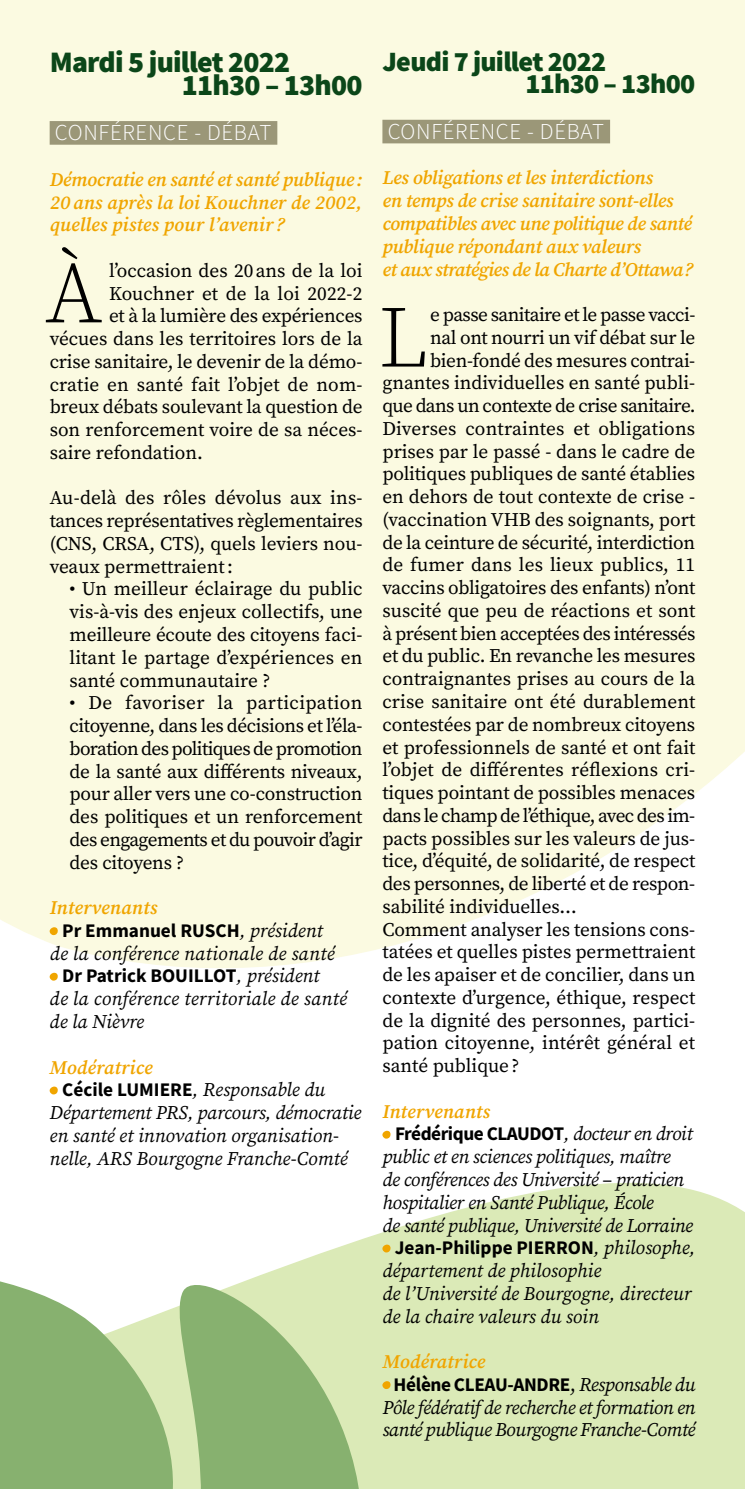
<style>
.page{position:relative;width:745px;height:1489px;background:#fff}
.page>*{position:absolute;margin:0;border:0;box-sizing:border-box;transform-origin:0 0}
.labeur{font:300 86.8px "Source Serif Pro";color:#000}
.inter_v2{font:300 86.8px "Source Serif Pro";color:#000}
.t1{font:900 29.75px "Source Sans Pro";letter-spacing:-.025em;color:#0b4619}
.t2{font:900 28px "Source Sans Pro";letter-spacing:-.025em;color:#0b4619}
.sous_titre_v2{font:300 22.75px "Source Sans Pro";letter-spacing:.03em;color:#fff}
.labeur-2{font:19.25px/22.8px "Source Serif Pro";letter-spacing:-.005em;color:#000;text-align:justify}
.labeur-3{font:italic 19.25px/22.8px "Source Serif Pro";letter-spacing:-.015em;color:#000}
.inter_v2-2{font:italic 600 19.25px/22.8px "Source Serif Pro";letter-spacing:-.01em;color:#f0a500}
.inter_v2-3{font:19.25px/22.8px "Source Serif Pro";letter-spacing:-.02em;color:#000;text-align:right}
.labeur-4{font:700 19.25px "Source Sans Pro";color:#000}
.inter_v2-4{font:italic 600 19.25px "Source Serif Pro";letter-spacing:.01em;color:#f0a500}
.labeur-5{font:italic 19.25px "Source Serif Pro";letter-spacing:.015em;color:#000}
.labeur-6{font:700 19.25px "Source Sans Pro";letter-spacing:-.02em;color:#000}
.labeur-7{font:italic 600 19.25px "Source Serif Pro";letter-spacing:.005em;color:#f0a500}
.s1{font-family:"Source Serif Pro";font-weight:400;font-style:italic}
.s2{font-family:"Source Sans Pro";font-weight:700;font-style:normal}
.s3{font-family:"Source Serif Pro";font-weight:400}
</style>
<div class="page">
<svg style="left:49px;top:1089px;width:695px;height:399px;fill:#dbeab7"></svg>
<svg style="left:49px;top:1100px;width:170px;height:156px"></svg>
<svg style="left:0;top:1256px;width:385px;height:232px;background:#afcb97"></svg>
<div style="left:0;top:0;width:744px;height:981px;background:#fbfae1"></div>
<div style="left:50px;top:121px;width:227px;height:24px;background:#9b9778"></div>
<svg style="left:50px;top:927px;width:8px;height:8px"></svg>
<svg style="left:50px;top:972px;width:8px;height:8px"></svg>
<svg style="left:50px;top:1086px;width:8px;height:8px"></svg>
<div style="left:382px;top:120px;width:227px;height:23px;background:#9b9778"></div>
<svg style="left:382px;top:1130px;width:8px;height:8px"></svg>
<svg style="left:382px;top:1244px;width:8px;height:8px"></svg>
<svg style="left:382px;top:1380px;width:8px;height:8px"></svg>
<p class="t1" style="left:50px;top:41px;width:242px">Mardi 5 juillet 2022</p>
<p class="t1" style="left:182px;top:64px;width:182px">11h30 – 13h00</p>
<p class="sous_titre_v2" style="left:55px;top:119px;width:218px">CONFÉRENCE - DÉBAT</p>
<p class="inter_v2-2" style="left:50px;top:168px;width:314px">Démocratie en santé et santé publique :</p>
<p class="inter_v2-4" style="left:50px;top:189px;width:314px">20 ans après la loi Kouchner de 2002,</p>
<p class="inter_v2-4" style="left:50px;top:212px;width:236px">quelles pistes pour l’avenir ?</p>
<p class="labeur" style="left:45px;top:237px;width:58px">À</p>
<p class="labeur-2" style="left:109px;top:259px;width:255px">l’occasion des 20ans de la loi</p>
<p class="labeur-2" style="left:109px;top:282px;width:255px">Kouchner et de la loi 2022-2</p>
<p class="labeur-2" style="left:109px;top:304px;width:255px">et à la lumière des expériences</p>
<p class="labeur-2" style="left:50px;top:327px;width:314px">vécues dans les territoires lors de la</p>
<p class="labeur-2" style="left:50px;top:350px;width:314px">crise sanitaire, le devenir de la démo-</p>
<p class="labeur-2" style="left:50px;top:373px;width:314px">cratie en santé fait l’objet de nom-</p>
<p class="labeur-2" style="left:50px;top:395px;width:314px">breux débats soulevant la question de</p>
<p class="labeur-2" style="left:50px;top:418px;width:314px">son renforcement voire de sa néces-</p>
<p class="labeur-2" style="left:50px;top:441px;width:154px">saire refondation.</p>
<p class="labeur-2" style="left:50px;top:486px;width:314px">Au-delà des rôles dévolus aux ins&shy;tances représentatives règlementaires (CNS, CRSA, CTS), quels leviers nou&shy;veaux permettraient:</p>
<p class="labeur-2" style="left:69px;top:577px;width:294px">• Un meilleur éclairage du public vis-à-vis des enjeux collectifs, une meilleure écoute des citoyens faci&shy;litant le partage d’expériences en santé communautaire ?</p>
<p class="labeur-2" style="left:69px;top:691px;width:294px">• De favoriser la participation citoyenne, dans les décisions et l’éla&shy;boration des politiques de promotion de la santé aux différents niveaux, pour aller vers une co-construction des politiques et un renforcement des engagements et du pouvoir d’agir des citoyens ?</p>
<p class="labeur-7" style="left:50px;top:894px;width:109px">Intervenants</p>
<p class="labeur-4" style="left:62px;top:917px;width:262px">Pr Emmanuel RUSCH<span class="s1">, président</span></p>
<p class="labeur-5" style="left:50px;top:940px;width:286px">de la conférence nationale de santé</p>
<p class="labeur-4" style="left:62px;top:962px;width:259px">Dr Patrick BOUILLOT<span class="s1">, président</span></p>
<p class="labeur-5" style="left:50px;top:985px;width:298px">de la conférence territoriale de santé</p>
<p class="labeur-3" style="left:50px;top:1010px;width:96px">de la Nièvre</p>
<p class="inter_v2-4" style="left:50px;top:1053px;width:104px">Modératrice</p>
<p class="labeur-3" style="left:50px;top:1078px;width:313px;text-indent:13px"><span class="s2">Cécile LUMIERE</span>, Responsable du<br>Département PRS, parcours, démocratie</p>
<p class="labeur-3" style="left:50px;top:1123px;width:299px">en santé et innovation organisation&shy;nelle, ARS Bourgogne Franche-Comté</p>
<p class="t2" style="left:382px;top:42px;width:225px">Jeudi 7 juillet 2022</p>
<p class="t2" style="left:525px;top:65px;width:171px">11h30 – 13h00</p>
<p class="sous_titre_v2" style="left:387px;top:117px;width:218px">CONFÉRENCE - DÉBAT</p>
<p class="inter_v2-2" style="left:382px;top:166px;width:272px">Les obligations et les interdictions</p>
<p class="inter_v2-2" style="left:382px;top:189px;width:311px">en temps de crise sanitaire sont-elles compatibles avec une politique de santé</p>
<p class="inter_v2-2" style="left:382px;top:235px;width:260px">publique répondant aux valeurs</p>
<p class="inter_v2-2" style="left:382px;top:257px;width:312px">et aux stratégies de la Charte d’Ottawa?</p>
<p class="inter_v2" style="left:377px;top:282px;width:52px">L</p>
<p class="inter_v2-3" style="left:382px;top:303px;width:314px">e passe sanitaire et le passe vacci-<br>nal ont nourri un vif débat sur le bien-fondé des mesures contrai&shy;gnantes individuelles en santé publi&shy;que dans un contexte de crise sanitaire.</p>
<p class="labeur-2" style="left:382px;top:417px;width:314px">Diverses contraintes et obligations prises par le passé - dans le cadre de politiques publiques de santé établies en dehors de tout contexte de crise - (vaccination VHB des soignants, port de la ceinture de sécurité, interdiction de fumer dans les lieux publics, 11 vaccins obligatoires des enfants) n’ont suscité que peu de réactions et sont à présent bien acceptées des intéressés et du public. En revanche les mesures contraignantes prises au cours de la crise sanitaire ont été durablement contestées par de nombreux citoyens et professionnels de santé et ont fait l’objet de différentes réflexions cri&shy;tiques pointant de possibles menaces dans le champ de l’éthique, avec des im&shy;pacts possibles sur les valeurs de jus&shy;tice, d’équité, de solidarité, de respect des personnes, de liberté et de respon&shy;sabilité individuelles…</p>
<p class="labeur-2" style="left:382px;top:917px;width:314px">Comment analyser les tensions cons&shy;tatées et quelles pistes permettraient de les apaiser et de concilier, dans un contexte d’urgence, éthique, respect de la dignité des personnes, partici&shy;pation citoyenne, intérêt général et santé publique?</p>
<p class="inter_v2-2" style="left:382px;top:1099px;width:109px">Intervenants</p>
<p class="labeur-3" style="left:382px;top:1122px;width:311px;text-indent:13px"><span class="s2">Frédérique CLAUDOT</span>, docteur en droit public et en sciences politiques, maître de conférences des Université – praticien hospitalier en Santé Publique, École</p>
<p class="labeur-3" style="left:382px;top:1213px;width:312px">de santé publique, Université de Lorraine</p>
<p class="labeur-4" style="left:394px;top:1234px;width:302px">Jean-Philippe PIERRON<span class="s1">, philosophe,</span></p>
<p class="labeur-3" style="left:382px;top:1258px;width:220px">département de philosophie</p>
<p class="labeur-3" style="left:382px;top:1281px;width:310px">de l’Université de Bourgogne, directeur de la chaire valeurs du soin</p>
<p class="inter_v2-4" style="left:382px;top:1348px;width:104px">Modératrice</p>
<p class="labeur-6" style="left:393px;top:1371px;width:303px">Hélène CLEAU-ANDRE<span class="s3">,</span> <span class="s1">Responsable du</span></p>
<p class="labeur-3" style="left:382px;top:1395px;width:314px">Pôle fédératif de recherche et formation en santé publique Bourgogne Franche-Comté</p>
</div>
